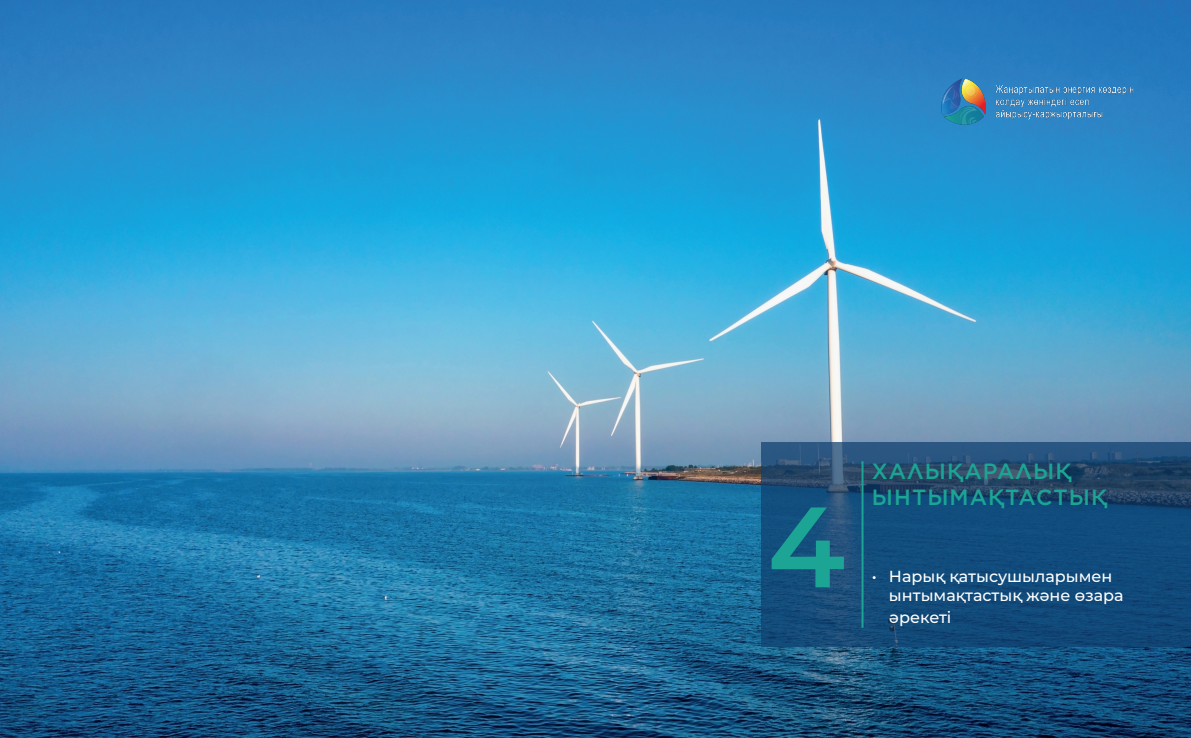
<style>
.page{position:relative;width:1191px;height:738px;background:#fff}
.page>*{position:absolute;margin:0;border:0;box-sizing:border-box;transform-origin:0 0}
.t1{font:600 114px "Montserrat";color:#1ca494}
.t2{font:500 22px "Gotham";letter-spacing:.05em;color:#1ca494}
.t3{font:500 16px/19.2px "Montserrat";color:#fff}
</style>
<div class="page">
<img style="left:0;top:0;width:1191px;height:737px">
<hr style="left:653px;top:44px;width:408px;height:1px;background:#1ca494">
<hr style="left:271px;top:44px;width:268px;height:1px;background:#1ca494">
<div style="left:114px;top:12px;width:154px;height:41px;background:#2b7ec1"></div>
<svg style="left:761px;top:442px;width:430px;height:204px;fill:#124c7b"></svg>
<hr style="left:861px;top:461px;width:2px;height:166px;background:#1ca494">
<img style="left:928px;top:71px;width:206px;height:58px">
<p class="t1" style="left:767px;top:465px;width:79px">4</p>
<p class="t2" style="left:872px;top:456px;width:201px">ХАЛЫҚАРАЛЫҚ</p>
<p class="t2" style="left:872px;top:482px;width:237px">ЫНТЫМАҚТАСТЫҚ</p>
<p class="t3" style="left:889px;top:565px;width:236px;text-indent:-17px">• Нарық қатысушыларымен ынтымақтастық және өзара</p>
<p class="t3" style="left:889px;top:606px;width:64px">әрекеті</p>
</div>
